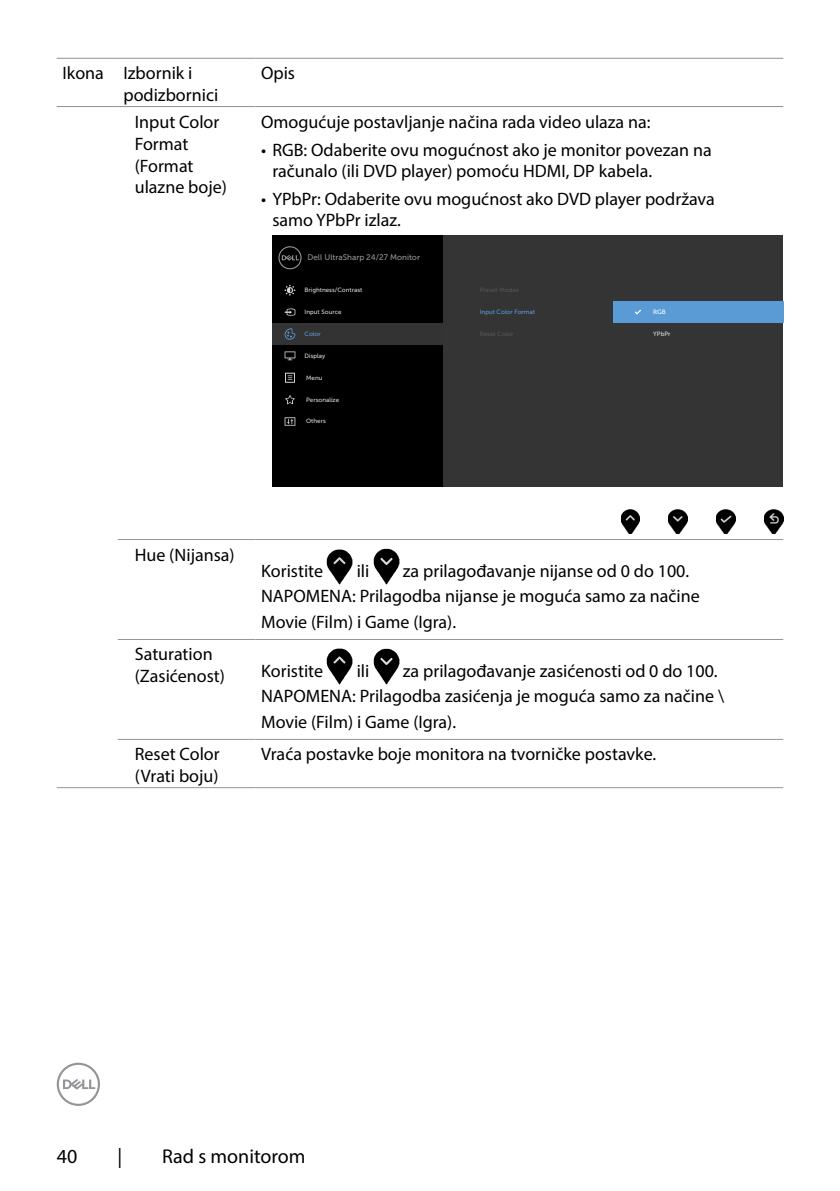
<style>
.page{position:relative;width:840px;height:1191px;background:#fff}
.page>*{position:absolute;margin:0;border:0;box-sizing:border-box;transform-origin:0 0}
.t1{font:20px "Myriad Pro";color:#000}
.item{font:18px/21.6px "Myriad Pro";color:#000}
.Table_Paragraph{font:18px "Myriad Pro";color:#000}
.Table_Paragraph-Inde{font:18px/21.6px "Myriad Pro";color:#000}
.table_paragraph_OSD{font:18px/21.6px "Myriad Pro";color:#000}
.Table_Head{font:18px/21.6px "Myriad Pro";color:#000}
.t2{font:8px "Museo Sans For Dell 500";color:#939393}
.t3{font:6.2px "Museo Sans For Dell 500";color:#d9d9d9}
.t4{font:6.2px "Museo Sans For Dell 500";color:#5b9bd5}
.t5{font:6.2px "Museo Sans For Dell 500";color:#fff}
</style>
<div class="page">
<svg style="left:57px;top:1062px;width:43px;height:44px"></svg>
<hr style="left:57px;top:106px;width:61px;height:1px;background:#939598">
<hr style="left:118px;top:106px;width:137px;height:1px;background:#939598">
<hr style="left:255px;top:106px;width:527px;height:1px;background:#939598">
<hr style="left:57px;top:787px;width:61px;height:1px;background:#939598">
<hr style="left:118px;top:787px;width:137px;height:1px;background:#939598">
<hr style="left:255px;top:787px;width:527px;height:1px;background:#939598">
<hr style="left:118px;top:539px;width:137px;height:1px;background:#939598">
<hr style="left:255px;top:539px;width:527px;height:1px;background:#939598">
<hr style="left:118px;top:639px;width:137px;height:1px;background:#939598">
<hr style="left:255px;top:639px;width:527px;height:1px;background:#939598">
<hr style="left:118px;top:739px;width:137px;height:1px;background:#939598">
<hr style="left:255px;top:739px;width:527px;height:1px;background:#939598">
<hr style="left:57px;top:58px;width:61px;height:1px;background:#939598">
<hr style="left:118px;top:58px;width:137px;height:1px;background:#939598">
<hr style="left:255px;top:58px;width:527px;height:1px;background:#939598">
<div style="left:272px;top:235px;width:510px;height:252px;background:#343435"></div>
<div style="left:272px;top:235px;width:170px;height:44px;background:#000"></div>
<svg style="left:278px;top:246px;width:23px;height:23px"></svg>
<div style="left:272px;top:301px;width:170px;height:22px;background:#000"></div>
<div style="left:272px;top:345px;width:170px;height:22px;background:#000"></div>
<div style="left:272px;top:367px;width:170px;height:22px;background:#000"></div>
<div style="left:272px;top:389px;width:170px;height:21px;background:#000"></div>
<div style="left:272px;top:410px;width:170px;height:22px;background:#000"></div>
<div style="left:272px;top:432px;width:170px;height:22px;background:#000"></div>
<div style="left:272px;top:454px;width:170px;height:22px;background:#000"></div>
<div style="left:272px;top:476px;width:170px;height:11px;background:#000"></div>
<div style="left:272px;top:279px;width:170px;height:22px;background:#000"></div>
<div style="left:612px;top:301px;width:170px;height:22px;background:#5b9bd5"></div>
<svg style="left:635px;top:310px;width:5px;height:4px"></svg>
<svg style="left:284px;top:328px;width:11px;height:12px"></svg>
<svg style="left:284px;top:308px;width:11px;height:8px"></svg>
<svg style="left:284px;top:351px;width:11px;height:9px"></svg>
<svg style="left:285px;top:373px;width:10px;height:10px"></svg>
<svg style="left:285px;top:395px;width:10px;height:9px"></svg>
<svg style="left:284px;top:417px;width:11px;height:9px"></svg>
<svg style="left:284px;top:285px;width:11px;height:10px"></svg>
<img style="left:621px;top:509px;width:18px;height:25px">
<img style="left:668px;top:509px;width:19px;height:25px">
<img style="left:716px;top:509px;width:19px;height:25px">
<img style="left:764px;top:509px;width:18px;height:25px">
<img style="left:327px;top:549px;width:25px;height:35px">
<img style="left:373px;top:549px;width:26px;height:35px">
<img style="left:327px;top:649px;width:25px;height:35px">
<img style="left:373px;top:648px;width:26px;height:36px">
<p class="Table_Head" style="left:62px;top:62px;width:43px">Ikona</p>
<p class="Table_Head" style="left:123px;top:62px;width:96px">Izbornik i podizbornici</p>
<p class="Table_Head" style="left:261px;top:62px;width:35px">Opis</p>
<p class="Table_Paragraph-Inde" style="left:135px;top:111px;width:93px">Input Color<br>Format (Format ulazne boje)</p>
<p class="Table_Paragraph" style="left:261px;top:111px;width:391px">Omogućuje postavljanje načina rada video ulaza na:</p>
<p class="item" style="left:272px;top:139px;width:440px;text-indent:-11px">• RGB: Odaberite ovu mogućnost ako je monitor povezan na računalo (ili DVD player) pomoću HDMI, DP kabela.</p>
<p class="item" style="left:272px;top:187px;width:444px;text-indent:-11px">• YPbPr: Odaberite ovu mogućnost ako DVD player podržava samo YPbPr izlaz.</p>
<p class="t2" style="left:307px;top:253px;width:114px">Dell UltraSharp 24/27 Monitor</p>
<p class="t3" style="left:304px;top:287px;width:59px">Brightness/Contrast</p>
<p class="t4" style="left:304px;top:330px;width:18px">Color</p>
<p class="t3" style="left:304px;top:352px;width:22px">Display</p>
<p class="t3" style="left:304px;top:308px;width:38px">Input Source</p>
<p class="t4" style="left:479px;top:308px;width:57px">Input Color Format</p>
<p class="t5" style="left:653px;top:308px;width:14px">RGB</p>
<p class="t3" style="left:653px;top:330px;width:19px">YPbPr</p>
<p class="t3" style="left:306px;top:374px;width:18px">Menu</p>
<p class="t3" style="left:306px;top:396px;width:35px">Personalize</p>
<p class="t3" style="left:306px;top:418px;width:21px">Others</p>
<p class="table_paragraph_OSD" style="left:135px;top:543px;width:101px">Hue (Nijansa)</p>
<p class="table_paragraph_OSD" style="left:135px;top:643px;width:92px">Saturation (Zasićenost)</p>
<p class="item" style="left:261px;top:559px;width:63px">Koristite</p>
<p class="item" style="left:356px;top:559px;width:14px">ili</p>
<p class="item" style="left:402px;top:559px;width:288px">za prilagođavanje nijanse od 0 do 100.</p>
<p class="item" style="left:261px;top:585px;width:440px">NAPOMENA: Prilagodba nijanse je moguća samo za načine</p>
<p class="item" style="left:261px;top:611px;width:196px">Movie (Film) i Game (Igra).</p>
<p class="item" style="left:261px;top:659px;width:63px">Koristite</p>
<p class="item" style="left:356px;top:659px;width:14px">ili</p>
<p class="item" style="left:402px;top:659px;width:316px">za prilagođavanje zasićenosti od 0 do 100.</p>
<p class="item" style="left:261px;top:685px;width:464px">NAPOMENA: Prilagodba zasićenja je moguća samo za načine \</p>
<p class="item" style="left:261px;top:711px;width:196px">Movie (Film) i Game (Igra).</p>
<p class="Table_Paragraph-Inde" style="left:135px;top:743px;width:86px">Reset Color (Vrati boju)</p>
<p class="Table_Paragraph" style="left:261px;top:743px;width:396px">Vraća postavke boje monitora na tvorničke postavke.</p>
<p class="t1" style="left:57px;top:1143px;width:22px">40</p>
<p class="t1" style="left:117px;top:1143px;width:6px">|</p>
<p class="t1" style="left:162px;top:1143px;width:145px">Rad s monitorom</p>
</div>
